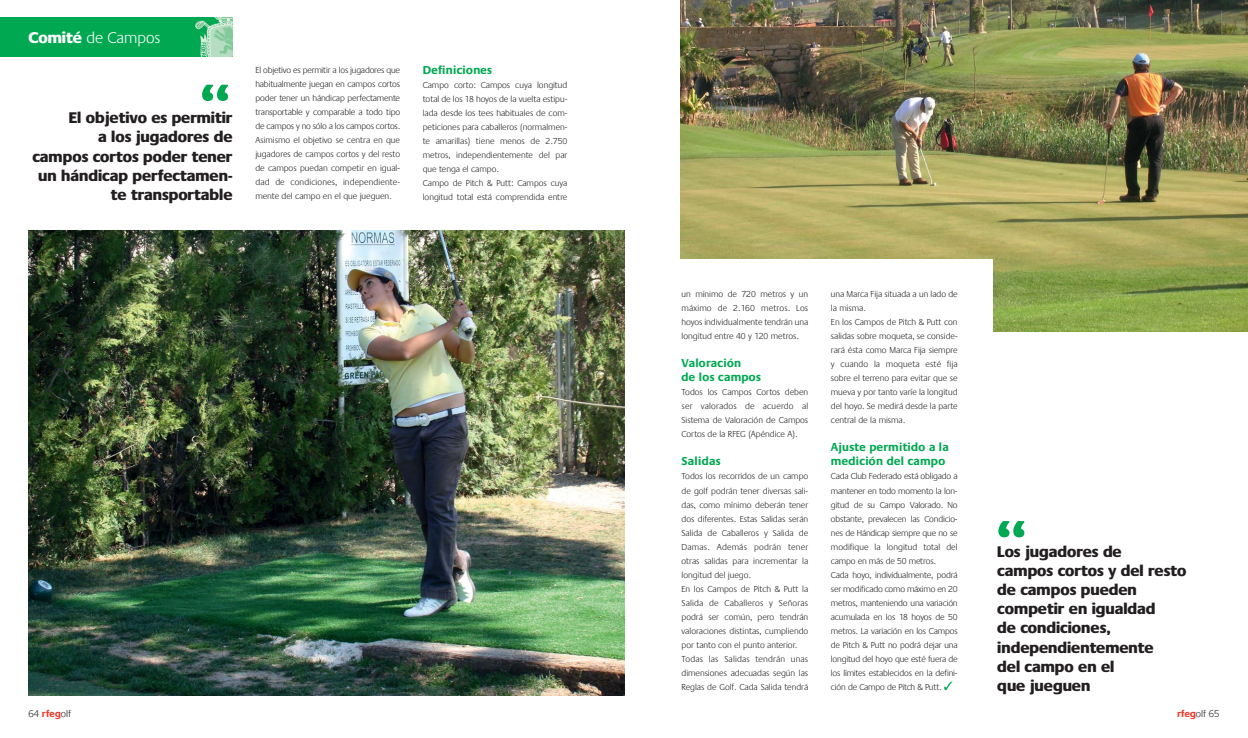
<style>
.page{position:relative;width:1248px;height:738px;background:#fff}
.page>*{position:absolute;margin:0;border:0;box-sizing:border-box;transform-origin:0 0}
.t1{font:700 65.1px "Praxis";color:#00a851}
.t2{font:300 16.1px "Praxis";color:#fff}
.t3{font:800 16px/19.2px "Praxis";color:#231f20}
.t4{font:700 12px/14px "Praxis";letter-spacing:.025em;color:#00a851}
.t5{font:300 10px "Praxis";color:#231f20}
.t6{font:300 9px/14px "Praxis";color:#231f20}
.s1{font-weight:800}
.s2{font-weight:700;color:#ef3829}
.s3{color:#00a851}
</style>
<div class="page">
<div style="left:0;top:17px;width:232px;height:40px;background:#00a851"></div>
<img style="left:195px;top:17px;width:37px;height:40px">
<img style="left:28px;top:230px;width:596px;height:464px">
<img style="left:680px;top:0;width:567px;height:331px">
<div style="left:680px;top:259px;width:312px;height:200px;background:#fff"></div>
<h2 class="t2" style="left:28px;top:31px;width:133px"><span class="s1">Comité</span> de Campos</h2>
<h1 class="t1" style="left:201px;top:82px;width:31px">“</h1>
<h3 class="t3" style="left:32px;top:109px;width:202px;text-align:right">El objetivo es permitir<br>a los jugadores de<br>campos cortos poder tener un hándicap perfectamen&shy;te transportable</h3>
<p class="t6" style="left:255px;top:64px;width:146px;text-align:justify">El objetivo es permitir a los jugadores que habitualmente juegan en campos cortos poder tener un hándicap perfectamente transportable y comparable a todo tipo de campos y no sólo a los campos cortos.<br>Asimismo el objetivo se centra en que jugadores de campos cortos y del resto de campos puedan competir en igual&shy;dad de condiciones, independiente&shy;mente del campo en el que jueguen.</p>
<h3 class="t4" style="left:423px;top:64px;width:71px">Definiciones</h3>
<p class="t6" style="left:423px;top:79px;width:146px">Campo corto: Campos cuya longitud total de los 18 hoyos de la vuelta estipu&shy;lada desde los tees habituales de com&shy;peticiones para caballeros (normalmen&shy;te amarillas) tiene menos de 2.750 metros, independientemente del par que tenga el campo.<br>Campo de Pitch &amp; Putt: Campos cuya longitud total está comprendida entre</p>
<p class="t5" style="left:28px;top:709px;width:44px">64 <span class="s2">rfeg</span>olf</p>
<p class="t6" style="left:681px;top:288px;width:128px;text-align:justify">un mínimo de 720 metros y un máximo de 2.160 metros. Los hoyos individualmente tendrán una longitud entre 40 y 120 metros.</p>
<h3 class="t4" style="left:681px;top:357px;width:81px">Valoración<br>de los campos</h3>
<p class="t6" style="left:681px;top:386px;width:128px;text-align:justify">Todos los Campos Cortos deben ser valorados de acuerdo al Sistema de Valoración de Campos Cortos de la RFEG (Apéndice A).</p>
<h3 class="t4" style="left:681px;top:455px;width:40px">Salidas</h3>
<p class="t6" style="left:681px;top:470px;width:128px">Todos los recorridos de un campo de golf podrán tener diversas sali&shy;das, como mínimo deberán tener dos diferentes. Estas Salidas serán<br>Salida de Caballeros y Salida de<br>Damas. Además podrán tener otras salidas para incrementar la longitud del juego.<br>En los Campos de Pitch &amp; Putt la<br>Salida de Caballeros y Señoras podrá ser común, pero tendrán valoraciones distintas, cumpliendo por tanto con el punto anterior.<br>Todas las Salidas tendrán unas dimensiones adecuadas según las<br>Reglas de Golf. Cada Salida tendrá</p>
<p class="t6" style="left:830px;top:288px;width:128px">una Marca Fija situada a un lado de la misma.<br>En los Campos de Pitch &amp; Putt con salidas sobre moqueta, se conside&shy;rará ésta como Marca Fija siempre y cuando la moqueta esté fija sobre el terreno para evitar que se mueva y por tanto varíe la longitud del hoyo. Se medirá desde la parte central de la misma.</p>
<h3 class="t4" style="left:830px;top:441px;width:119px">Ajuste permitido a la medición del campo</h3>
<p class="t6" style="left:830px;top:470px;width:128px">Cada Club Federado está obligado a mantener en todo momento la lon&shy;gitud de su Campo Valorado. No obs tante, prevalecen las Condi cio - nes de Hándicap siempre que no se modifique la longitud total del campo en más de 50 metros.<br>Cada hoyo, individualmente, podrá ser modificado como máximo en 20 metros, manteniendo una variación acumulada en los 18 hoyos de 50 metros. La variación en los Campos de Pitch &amp; Putt no podrá dejar una longitud del hoyo que esté fuera de los límites establecidos en la defini&shy;ción de Campo de Pitch &amp; Putt. <span class="s3">✓</span></p>
<h1 class="t1" style="left:996px;top:518px;width:31px">“</h1>
<h3 class="t3" style="left:997px;top:542px;width:190px">Los jugadores de<br>campos cortos y del resto de campos pueden competir en igualdad<br>de condiciones, independientemente<br>del campo en el<br>que jueguen</h3>
<p class="t5" style="left:1176px;top:709px;width:44px"><span class="s2">rfeg</span>olf 65</p>
</div>
